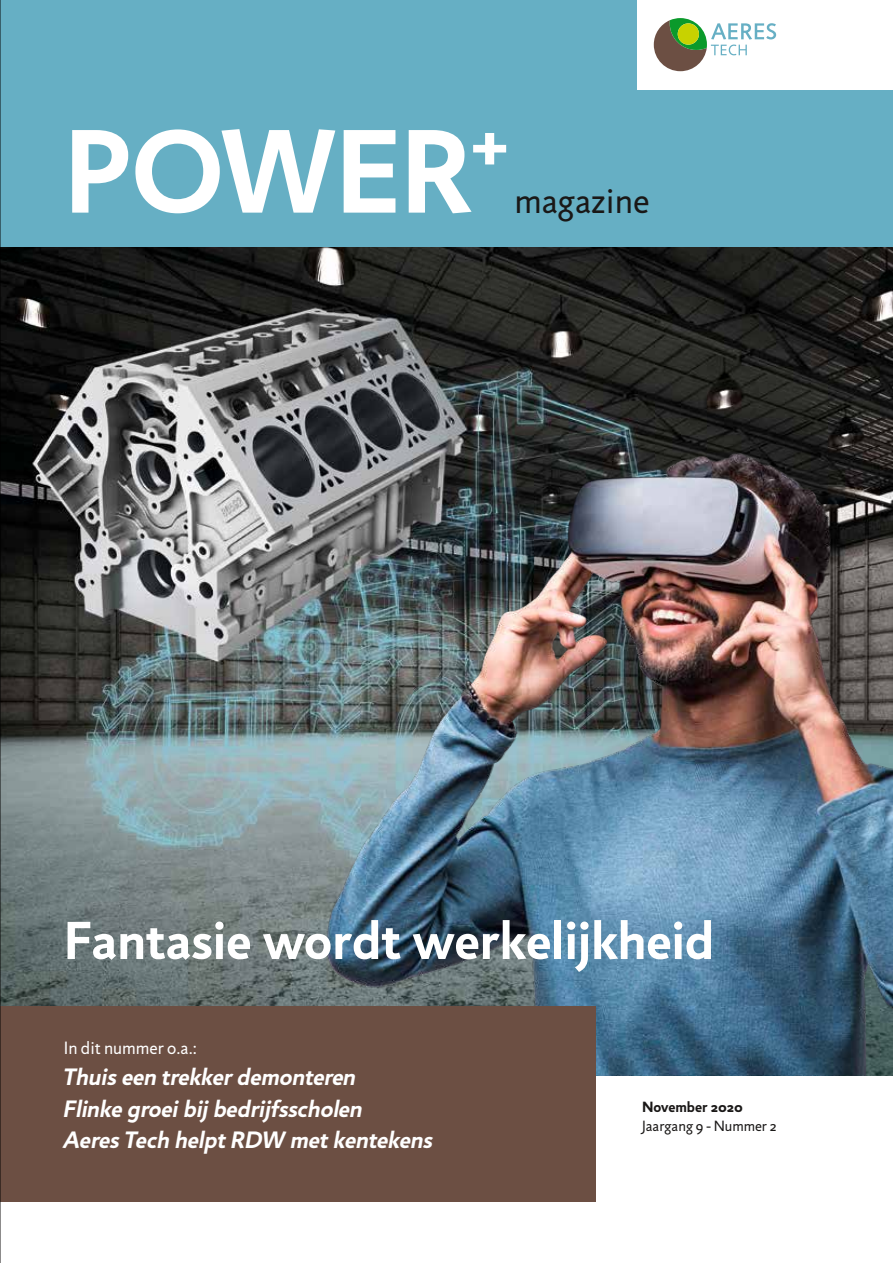
<style>
.page{position:relative;width:893px;height:1263px;background:#fff}
.page>*{position:absolute;margin:0;border:0;box-sizing:border-box;transform-origin:0 0}
.t1{font:700 120px "Jigsaw";color:#fff}
.t2{font:700 54px "Jigsaw";color:#fff}
.t3{font:36px "Jigsaw";color:#1a1817}
.t4{font:italic 700 24px/31.5px "Jigsaw";color:#fff}
.t5{font:18px "Jigsaw";color:#fff}
.t6{font:15px "Jigsaw";color:#1a1817}
.t7{font:700 15px "Jigsaw";color:#1a1817}
</style>
<div class="page">
<img style="left:1px;top:247px;width:892px;height:759px">
<img style="left:315px;top:436px;width:578px;height:640px">
<div style="left:0;top:0;width:893px;height:247px;background:#66afc4"></div>
<div style="left:638px;top:0;width:255px;height:89px;background:#fff"></div>
<svg style="left:654px;top:18px;width:122px;height:53px"></svg>
<div style="left:0;top:1006px;width:595px;height:195px;background:#6c4f43"></div>
<hr style="left:0;top:0;width:1px;height:1263px;background:#1a1817">
<h1 class="t1" style="left:64px;top:98px;width:445px">POWER<sup>+</sup></h1>
<h3 class="t3" style="left:514px;top:180px;width:136px">magazine</h3>
<h2 class="t2" style="left:64px;top:907px;width:652px">Fantasie wordt werkelijkheid</h2>
<p class="t5" style="left:64px;top:1037px;width:135px">In dit nummer o.a.:</p>
<p class="t4" style="left:64px;top:1061px;width:370px">Thuis een trekker demonteren<br>Flinke groei bij bedrijfsscholen<br>Aeres Tech helpt RDW met kentekens</p>
<p class="t7" style="left:642px;top:1098px;width:102px">November 2020</p>
<p class="t6" style="left:642px;top:1117px;width:136px">Jaargang 9 - Nummer 2</p>
</div>
